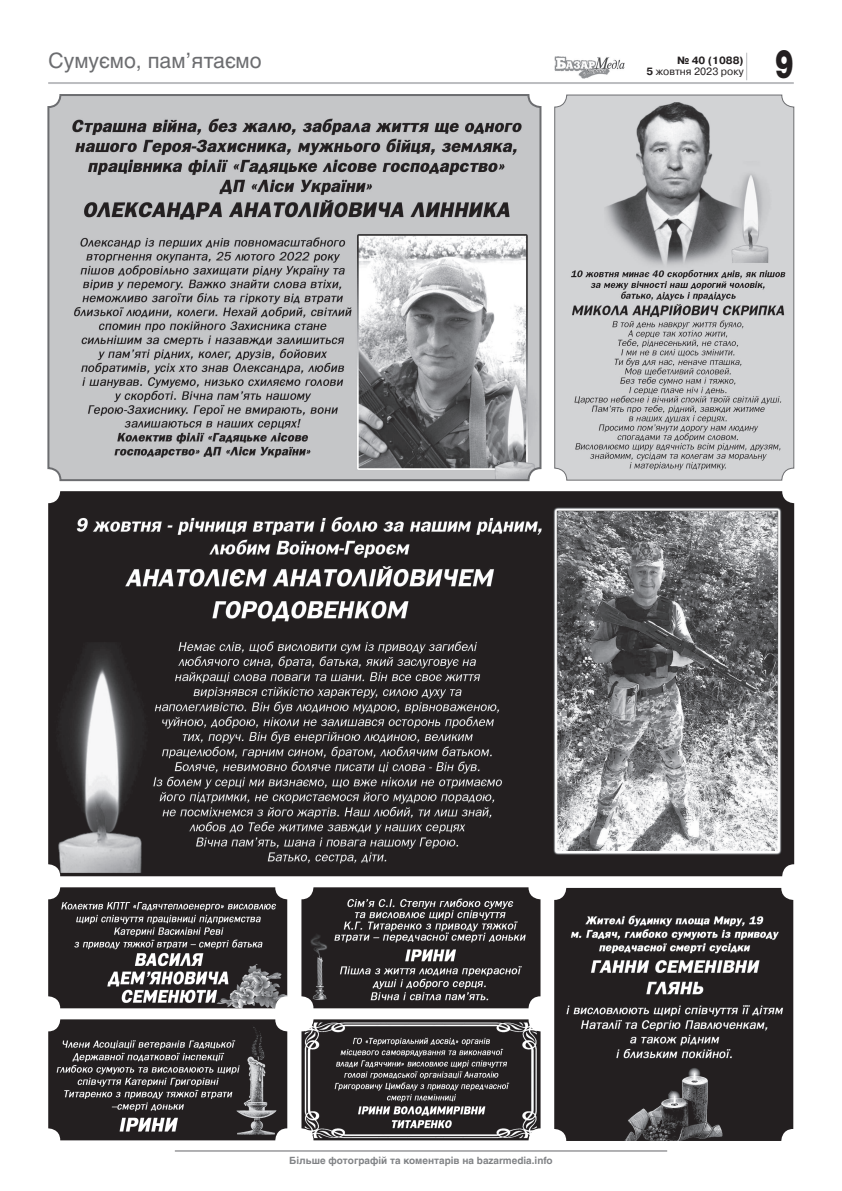
<style>
.page{position:relative;width:842px;height:1191px;background:#fff}
.page>*{position:absolute;margin:0;border:0;box-sizing:border-box;transform-origin:0 0}
.t1{font:900 40px "Helvetica Neue Cyr";color:#231f20;scale:.7 1}
.t2{font:21.3px "Helvetica C";color:#6c6d70}
.t3{font:10.5px/11px "Pragmatica C";color:#231f20;text-align:right}
.t4{font:700 10px "Helvetica C";color:#808285}
.s1{font-weight:700}
</style>
<div class="page">
<img style="left:555px;top:57px;width:69px;height:21px">
<hr style="left:48px;top:82px;width:746px;height:2px;background:#bcbdc0">
<svg style="left:746px;top:53px;width:1px;height:27px"></svg>
<hr style="left:175px;top:1150px;width:492px;height:1px;background:#656568">
<img style="left:554px;top:888px;width:239px;height:253px">
<img style="left:50px;top:97px;width:488px;height:381px">
<div style="left:47px;top:94px;width:494px;height:387px;border:2px solid #6c6d70;border-radius:12px"></div>
<img style="left:301px;top:1019px;width:239px;height:121px">
<img style="left:48px;top:491px;width:746px;height:385px">
<img style="left:48px;top:887px;width:239px;height:121px">
<img style="left:556px;top:96px;width:236px;height:382px">
<div style="left:554px;top:94px;width:240px;height:386px;border:1px solid #6c6d70;border-radius:12px"></div>
<img style="left:48px;top:1019px;width:239px;height:121px">
<img style="left:301px;top:887px;width:239px;height:121px">
<h2 class="t2" style="left:48px;top:48px;width:215px">Сумуємо, пам’ятаємо</h2>
<p class="t3" style="left:647px;top:55px;width:99px"><span class="s1">№ 40 (1088)<br>5</span> жовтня 2023 року</p>
<h1 class="t1" style="left:775px;top:42px;width:28px">9</h1>
<p class="t4" style="left:289px;top:1154px;width:265px">Більше фотографій та коментарів на bazarmedia.info</p>
</div>
